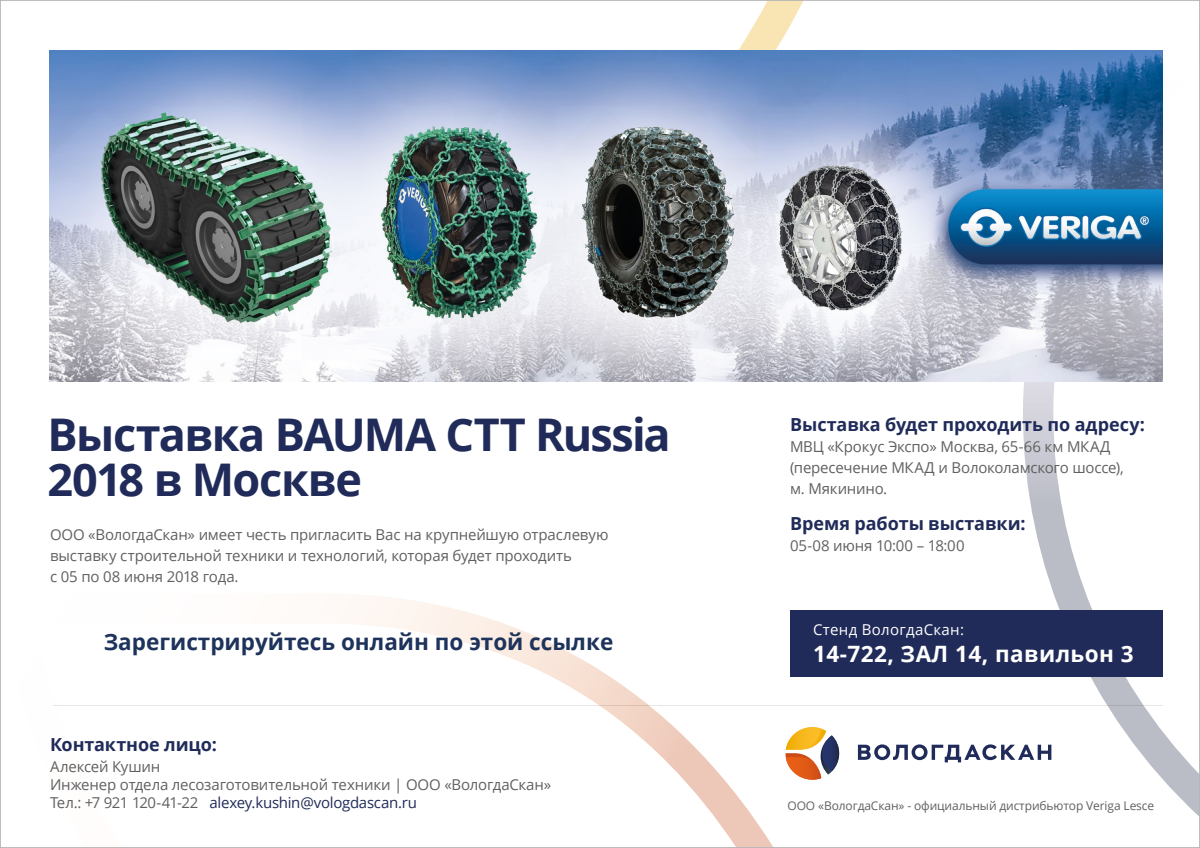
<style>
.page{position:relative;width:1200px;height:848px;background:#fff}
.page>*{position:absolute;margin:0;border:0;box-sizing:border-box;transform-origin:0 0}
.t1{font:700 45px/45px "Open Sans";letter-spacing:-.035em;color:#202b59}
.t2{font:700 22.5px "Open Sans";color:#1e335b}
.t3{font:700 22.5px "Open Sans";letter-spacing:.02em;color:#fff}
.t4{font:700 18px "Open Sans";color:#202b59}
.t5{font:15px/21px "Open Sans";letter-spacing:-.015em;color:#606060}
.t6{font:15px "Open Sans";letter-spacing:.02em;color:#fff}
.t7{font:12px "Open Sans";letter-spacing:-.01em;color:#606060}
.s1{color:#202b59}
</style>
<div class="page">
<img style="left:339px;top:595px;width:434px;height:251px">
<img style="left:738px;top:2px;width:65px;height:48px">
<img style="left:1023px;top:381px;width:175px;height:434px">
<div style="left:790px;top:610px;width:373px;height:66px;background:#202b59"></div>
<hr style="left:53px;top:705px;width:1110px;height:1px;background:#000">
<img style="left:49px;top:50px;width:1114px;height:331px">
<svg style="left:858px;top:744px;width:193px;height:18px"></svg>
<svg style="left:785px;top:727px;width:54px;height:52px"></svg>
<h1 class="t1" style="left:47px;top:411px;width:625px">Выставка BAUMA CTT Russia<br>2018 в Москве</h1>
<p class="t5" style="left:50px;top:523px;width:560px">ООО «ВологдаСкан» имеет честь пригласить Вас на крупнейшую отраслевую выставку строительной техники и технологий, которая будет проходить<br>с 05 по 08 июня 2018 года.</p>
<h2 class="t2" style="left:104px;top:626px;width:511px">Зарегистрируйтесь онлайн по этой ссылке</h2>
<p class="t4" style="left:50px;top:731px;width:168px">Контактное лицо:</p>
<p class="t5" style="left:50px;top:757px;width:503px;line-height:18px">Алексей Кушин<br>Инженер отдела лесозаготовительной техники | ООО «ВологдаСкан»<br>Тел.: +7 921 120-41-22 <span class="s1">alexey.kushin@vologdascan.ru</span></p>
<p class="t4" style="left:790px;top:411px;width:356px">Выставка будет проходить по адресу:</p>
<p class="t5" style="left:790px;top:435px;width:335px">МВЦ «Крокус Экспо» Москва, 65-66 км МКАД (пересечение МКАД и Волоколамского шоссе), м. Мякинино.</p>
<p class="t4" style="left:790px;top:510px;width:237px">Время работы выставки:</p>
<p class="t5" style="left:790px;top:534px;width:176px">05-08 июня 10:00 – 18:00</p>
<p class="t6" style="left:813px;top:619px;width:152px">Стенд ВологдаСкан:</p>
<h2 class="t3" style="left:813px;top:638px;width:322px">14-722, ЗАЛ 14, павильон 3</h2>
<p class="t7" style="left:788px;top:797px;width:368px">ООО «ВологдаСкан» - официальный дистрибьютор Veriga Lesce</p>
</div>
